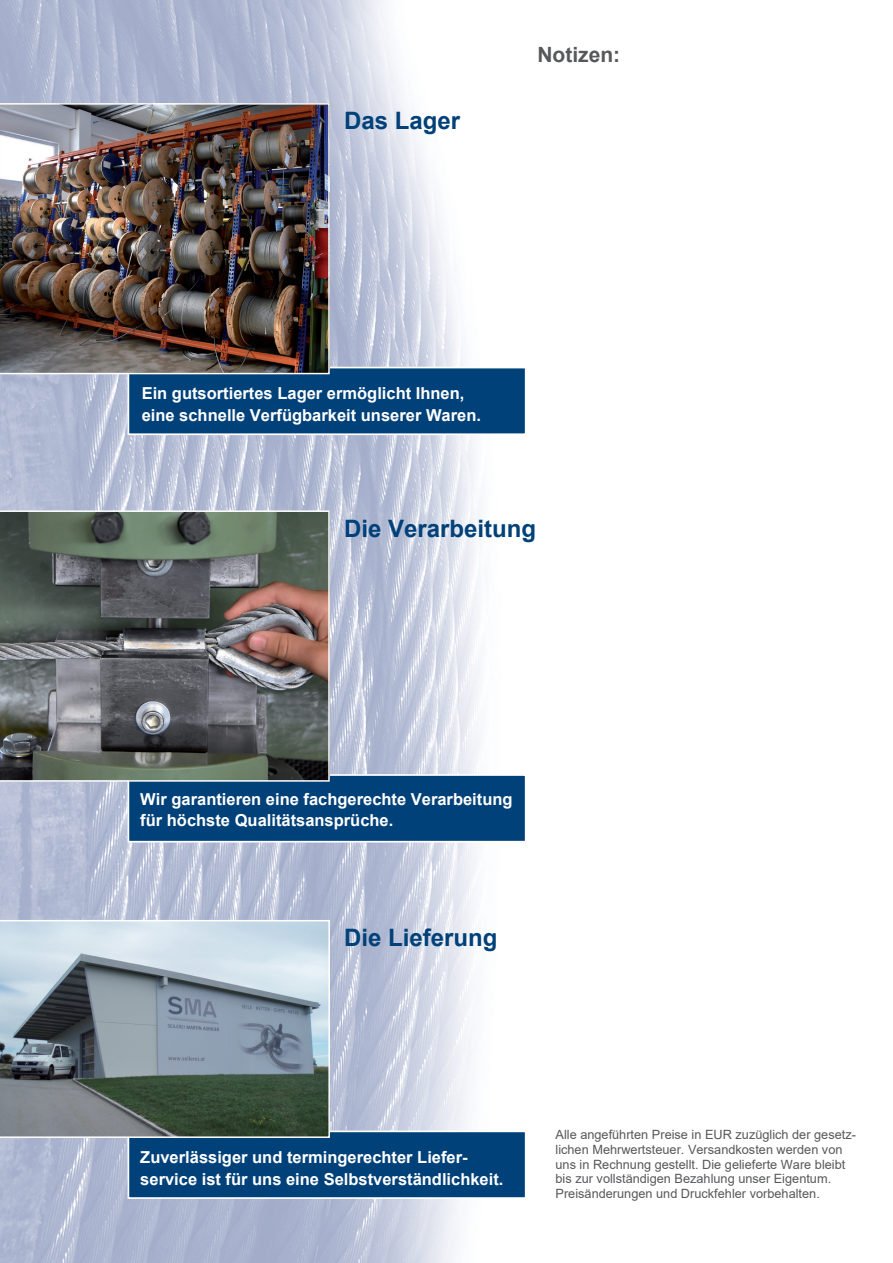
<style>
.page{position:relative;width:893px;height:1263px;background:#fff}
.page>*{position:absolute;margin:0;border:0;box-sizing:border-box;transform-origin:0 0}
.t1{font:700 24px "Arial";color:#014179}
.t2{font:700 21px "Arial";color:#57585a}
.t3{font:700 16.5px/22.4px "Arial";color:#fff}
.t4{font:12.75px/14.7px "Arial";color:#57585a}
</style>
<div class="page">
<img style="left:0;top:0;width:482px;height:1263px">
<div style="left:128px;top:1131px;width:398px;height:67px;background:#014179"></div>
<div style="left:128px;top:1130px;width:399px;height:69px;border:2px solid #fff"></div>
<div style="left:128px;top:775px;width:398px;height:67px;background:#014179"></div>
<div style="left:128px;top:774px;width:399px;height:68px;border:2px solid #fff"></div>
<div style="left:128px;top:368px;width:398px;height:66px;background:#014179"></div>
<div style="left:128px;top:367px;width:399px;height:68px;border:2px solid #fff"></div>
<svg style="left:0;top:920px;width:330px;height:218px;background:#87969b"></svg>
<svg style="left:0;top:510px;width:330px;height:272px;background:#656865"></svg>
<img style="left:0;top:103px;width:330px;height:271px">
<h1 class="t1" style="left:344px;top:104px;width:118px">Das Lager</h1>
<p class="t2" style="left:537px;top:40px;width:84px">Notizen:</p>
<p class="t3" style="left:142px;top:382px;width:341px">Ein gutsortiertes Lager ermöglicht Ihnen, eine schnelle Verfügbarkeit unserer Waren.</p>
<h1 class="t1" style="left:344px;top:511px;width:194px">Die Verarbeitung</h1>
<p class="t3" style="left:140px;top:789px;width:374px;line-height:21px">Wir garantieren eine fachgerechte Verarbeitung für höchste Qualitätsansprüche.</p>
<h1 class="t1" style="left:344px;top:921px;width:155px">Die Lieferung</h1>
<p class="t3" style="left:140px;top:1146px;width:365px">Zuverlässiger und termingerechter Liefer&shy;service ist für uns eine Selbstverständlichkeit.</p>
<p class="t4" style="left:555px;top:1127px;width:302px">Alle angeführten Preise in EUR zuzüglich der gesetz&shy;lichen Mehrwertsteuer. Versandkosten werden von uns in Rechnung gestellt. Die gelieferte Ware bleibt bis zur vollständigen Bezahlung unser Eigentum.<br>Preisänderungen und Druckfehler vorbehalten.</p>
</div>
